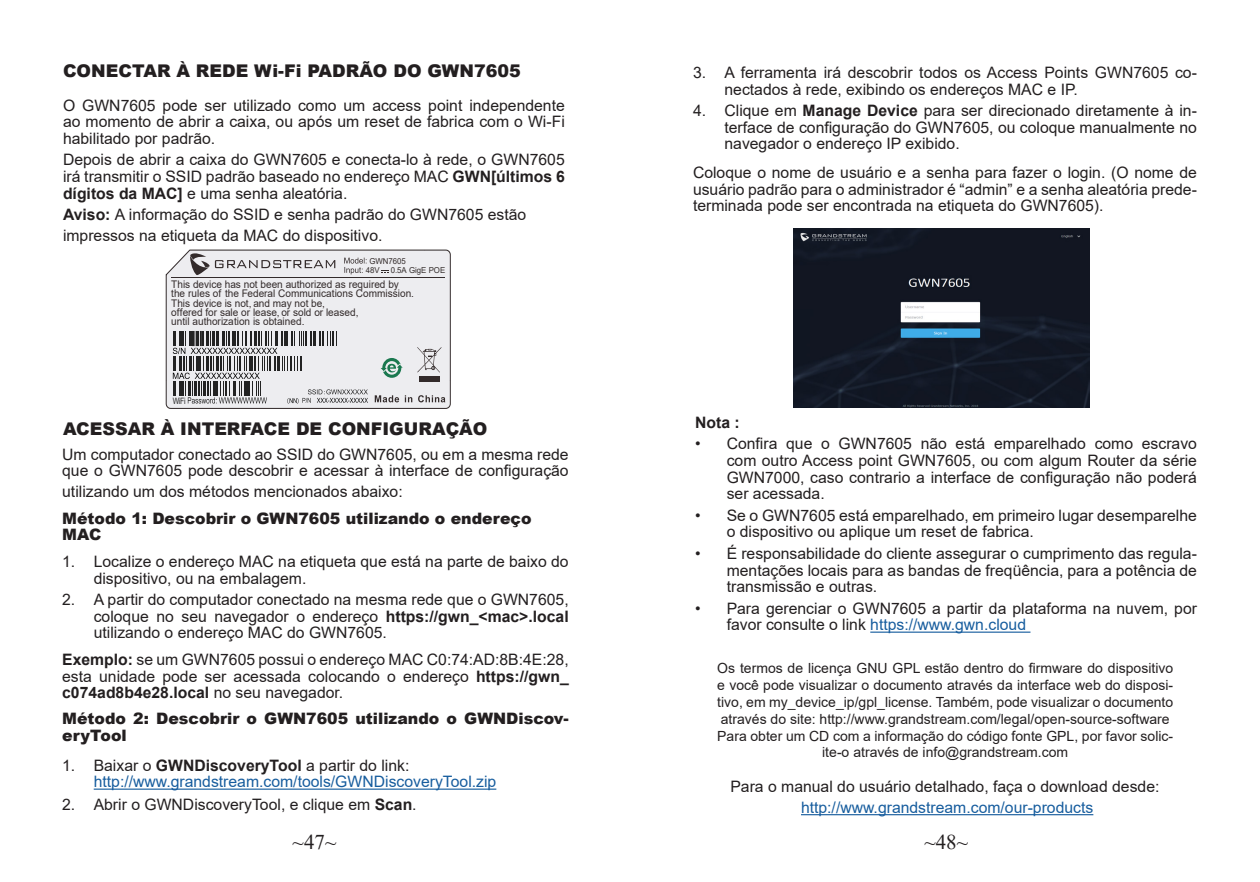
<style>
.page{position:relative;width:1260px;height:882px;background:#fff}
.page>*{position:absolute;margin:0;border:0;box-sizing:border-box;transform-origin:0 0}
.t1{font:21px "Times New Roman";color:#231f20}
.t2{font:900 17.5px "Arial";color:#231f20}
.t3{font:15.75px/16.6px "Arial";color:#231f20;text-align:justify}
.t4{font:15.75px/16.6px "Arial";color:#175d9e}
.t5{font:900 15.75px/16.6px "Arial";color:#231f20}
.t6{font:700 15.75px "Arial";color:#231f20}
.t7{font:14px/16.8px "Arial";color:#231f20;text-align:justify}
.t8{font:10.5px/9.5px "Arial";color:#332b2b;scale:.96 1}
.t9{font:8.75px "Arial Narrow";color:#232323;scale:.96 1}
.t10{font:8.22px "Arial";color:#332c2b;scale:.96 1}
.t11{font:8.22px/9.5px "Arial";color:#332b2b;scale:.96 1}
.s1{font-weight:700}
.s2{color:#332c2b}
.s3{color:#231f20}
.s4{font-weight:700;color:#231f20}
.s5{color:#175d9e}
</style>
<div class="page">
<hr style="left:94px;top:789px;width:402px;height:1px;background:#175d9e">
<svg style="left:166px;top:249px;width:285px;height:160px;background:#e7e7ea"></svg>
<hr style="left:171px;top:277px;width:273px;height:1px;background:#332b2b">
<svg style="left:344px;top:258px;width:23px;height:16px"></svg>
<svg style="left:382px;top:270px;width:7px;height:3px"></svg>
<svg style="left:190px;top:253px;width:145px;height:23px;background:#d0cfd1"></svg>
<div style="left:419px;top:377px;width:20px;height:5px;background:#332b2b"></div>
<svg style="left:417px;top:347px;width:25px;height:26px"></svg>
<svg style="left:375px;top:395px;width:70px;height:7px"></svg>
<svg style="left:381px;top:358px;width:22px;height:20px"></svg>
<svg style="left:173px;top:331px;width:195px;height:73px;background:#b9b9bb"></svg>
<hr style="left:801px;top:814px;width:292px;height:1px;background:#175d9e">
<hr style="left:870px;top:632px;width:160px;height:1px;background:#175d9e">
<img style="left:794px;top:229px;width:296px;height:178px">
<p class="t2" style="left:63px;top:58px;width:459px">CONECTAR À REDE Wi-Fi PADRÃO DO GWN7605</p>
<p class="t3" style="left:63px;top:97px;width:503px">O GWN7605 pode ser utilizado como um access point independente ao momento de abrir a caixa, ou após um reset de fabrica com o Wi-Fi habilitado por padrão.</p>
<p class="t3" style="left:63px;top:151px;width:503px">Depois de abrir a caixa do GWN7605 e conecta-lo à rede, o GWN7605 irá transmitir o SSID padrão baseado no endereço MAC <span class="s1">GWN[últimos 6 dígitos da MAC]</span> e uma senha aleatória.</p>
<p class="t3" style="left:63px;top:204px;width:465px;line-height:21px"><span class="s1">Aviso:</span> A informação do SSID e senha padrão do GWN7605 estão impressos na etiqueta da MAC do dispositivo.</p>
<p class="t11" style="left:366px;top:256px;width:43px;text-indent:4px">GWN7605<br><span class="s2">48V</span></p>
<p class="t10" style="left:391px;top:264px;width:58px">0.5A GigE POE</p>
<p class="t8" style="left:171px;top:279px;width:254px">This device has not been authorized as required by the rules of the Federal Communications Commission.<br>This device is not, and may not be,<br>offered for sale or lease, or sold or leased,<br>until authorization is obtained.</p>
<p class="t9" style="left:173px;top:394px;width:15px">WiFi</p>
<p class="t2" style="left:63px;top:416px;width:426px">ACESSAR À INTERFACE DE CONFIGURAÇÃO</p>
<p class="t3" style="left:62px;top:446px;width:508px">Um computador conectado ao SSID do GWN7605, ou em a mesma rede que o GWN7605 pode descobrir e acessar à interface de configuração</p>
<p class="t3" style="left:62px;top:483px;width:342px">utilizando um dos métodos mencionados abaixo:</p>
<p class="t5" style="left:62px;top:509px;width:471px">Método 1: Descobrir o GWN7605 utilizando o endereço<br>MAC</p>
<p class="t3" style="left:94px;top:553px;width:477px;text-indent:-32px">1. Localize o endereço MAC na etiqueta que está na parte de baixo do dispositivo, ou na embalagem.</p>
<p class="t3" style="left:94px;top:591px;width:477px;text-indent:-32px">2. A partir do computador conectado na mesma rede que o GWN7605, coloque no seu navegador o endereço <span class="s1">https://gwn_&lt;mac&gt;.local </span>utilizando o endereço MAC do GWN7605.</p>
<p class="t3" style="left:62px;top:651px;width:508px"><span class="s1">Exemplo:</span> se um GWN7605 possui o endereço MAC C0:74:AD:8B:4E:28, esta unidade pode ser acessada colocando o endereço <span class="s1">https://gwn_ c074ad8b4e28.local</span> no seu navegador.</p>
<p class="t5" style="left:62px;top:710px;width:508px">Método 2: Descobrir o GWN7605 utilizando o GWNDiscov&shy;eryTool</p>
<p class="t4" style="left:94px;top:757px;width:404px;text-indent:-32px"><span class="s3">1. Baixar o</span> <span class="s4">GWNDiscoveryTool</span> <span class="s3">a partir do link: </span>http://www.grandstream.com/tools/GWNDiscoveryTool.zip</p>
<p class="t3" style="left:62px;top:796px;width:356px">2. Abrir o GWNDiscoveryTool, e clique em <span class="s1">Scan</span>.</p>
<p class="t3" style="left:724px;top:64px;width:474px;text-indent:-32px">3. A ferramenta irá descobrir todos os Access Points GWN7605 co&shy;nectados à rede, exibindo os endereços MAC e IP.</p>
<p class="t3" style="left:724px;top:102px;width:474px;text-indent:-32px">4. Clique em <span class="s1">Manage Device</span> para ser direcionado diretamente à in&shy;terface de configuração do GWN7605, ou coloque manualmente no navegador o endereço IP exibido.</p>
<p class="t3" style="left:693px;top:164px;width:505px">Coloque o nome de usuário e a senha para fazer o login. (O nome de usuário padrão para o administrador é “admin” e a senha aleatória prede&shy;terminada pode ser encontrada na etiqueta do GWN7605).</p>
<p class="t6" style="left:695px;top:411px;width:46px">Nota :</p>
<p class="t3" style="left:727px;top:435px;width:472px;text-indent:-32px">• Confira que o GWN7605 não está emparelhado como escravo com outro Access point GWN7605, ou com algum Router da série GWN7000, caso contrario a interface de configuração não poderá ser acessada.</p>
<p class="t3" style="left:727px;top:507px;width:472px;text-indent:-32px">• Se o GWN7605 está emparelhado, em primeiro lugar desemparelhe o dispositivo ou aplique um reset de fabrica.</p>
<p class="t3" style="left:727px;top:545px;width:472px;text-indent:-32px">• É responsabilidade do cliente assegurar o cumprimento das regula&shy;mentações locais para as bandas de freqüência, para a potência de transmissão e outras.</p>
<p class="t3" style="left:727px;top:600px;width:472px;text-indent:-32px">• Para gerenciar o GWN7605 a partir da plataforma na nuvem, por favor consulte o link <span class="s5">https://www.gwn.cloud</span></p>
<p class="t7" style="left:717px;top:660px;width:458px">Os termos de licença GNU GPL estão dentro do firmware do dispositivo e você pode visualizar o documento através da interface web do disposi&shy;tivo, em my_device_ip/gpl_license. Também, pode visualizar o documento através do site: http://www.grandstream.com/legal/open-source-software</p>
<p class="t7" style="left:717px;top:727px;width:458px;text-align:center">Para obter um CD com a informação do código fonte GPL, por favor solic&shy;ite-o através de info@grandstream.com</p>
<p class="t3" style="left:730px;top:778px;width:430px">Para o manual do usuário detalhado, faça o download desde:</p>
<p class="t4" style="left:801px;top:799px;width:294px">http://www.grandstream.com/our-products</p>
<h1 class="t1" style="left:293px;top:827px;width:45px">~47~</h1>
<h1 class="t1" style="left:924px;top:827px;width:45px">~48~</h1>
</div>
